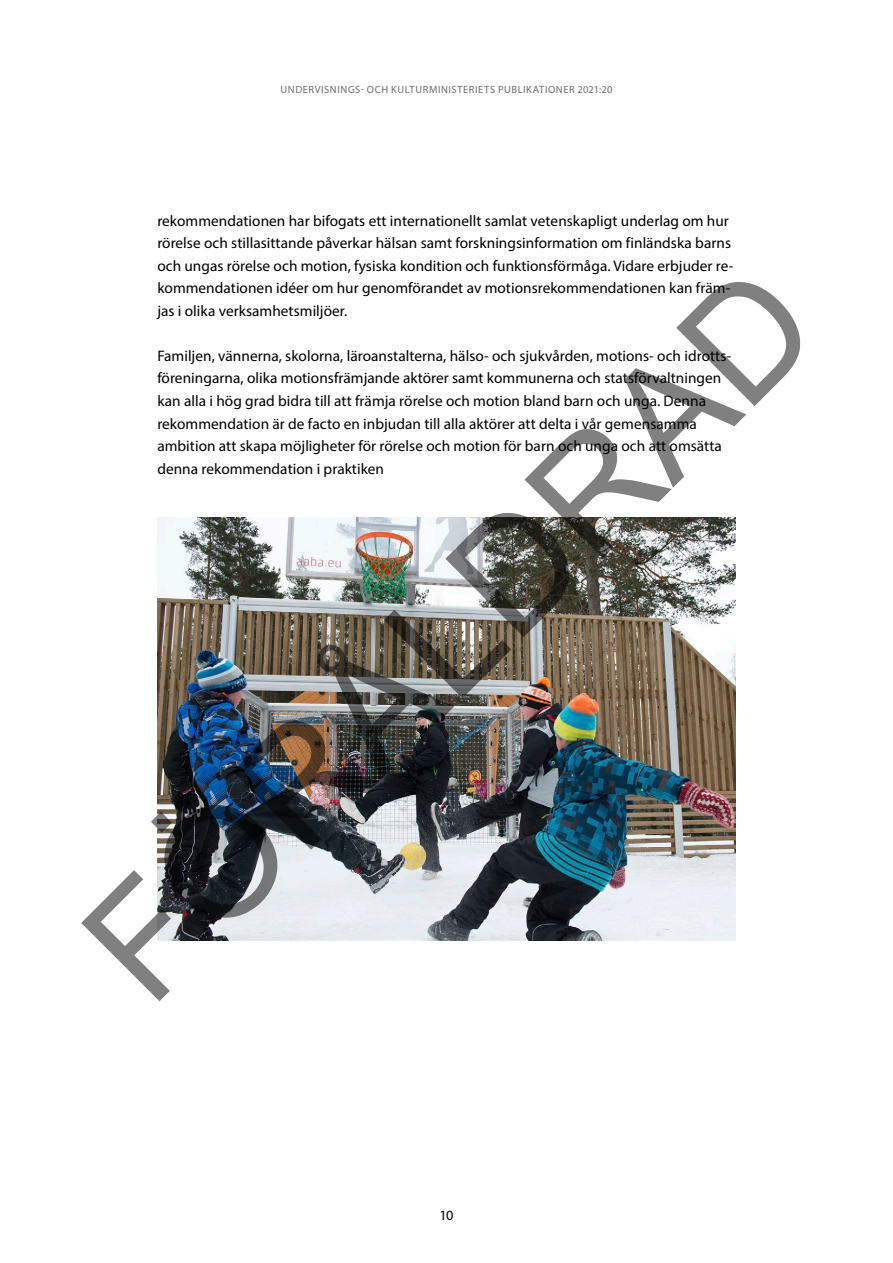
<style>
.page{position:relative;width:893px;height:1263px;background:#fff}
.page>*{position:absolute;margin:0;border:0;box-sizing:border-box;transform-origin:0 0}
.t1{font:154.65px "Arial";color:rgb(0 0 0/.5)}
._01_Leipä{font:15.3px/22.5px "Myriad Pro";letter-spacing:.005em;color:#000}
.t2{font:14.25px "Myriad Pro";color:#000}
.t3{font:10.5px "Myriad Pro";letter-spacing:.02em;color:#6e6e6d}
</style>
<div class="page">
<img style="left:157px;top:517px;width:579px;height:424px">
<p class="t3" style="left:281px;top:83px;width:15px">Undervisnin</p>
<p class="t3" style="left:348px;top:83px;width:23px">gs- och</p>
<p class="t3" style="left:391px;top:83px;width:2px">kulturministeriets</p>
<p class="t3" style="left:498px;top:83px;width:2px">publikationer</p>
<p class="t3" style="left:577px;top:83px;width:37px">2021:20</p>
<p class="_01_Leipä" style="left:157px;top:209px;width:578px">rekommendationen har bifogats ett internationellt samlat vetenskapligt underlag om hur rörelse och stillasittande påverkar hälsan samt forskningsinformation om finländska barns och ungas rörelse och motion, fysiska kondition och funktionsförmåga. Vidare erbjuder re&shy;kommendationen idéer om hur genomförandet av motionsrekommendationen kan främ&shy;jas i olika verksamhetsmiljöer.</p>
<p class="_01_Leipä" style="left:157px;top:344px;width:575px">Familjen, vännerna, skolorna, läroanstalterna, hälso- och sjukvården, motions- och idrotts&shy;föreningarna, olika motionsfrämjande aktörer samt kommunerna och statsförvaltningen kan alla i hög grad bidra till att främja rörelse och motion bland barn och unga. Denna rekommendation är de facto en inbjudan till alla aktörer att delta i vår gemensamma ambition att skapa möjligheter för rörelse och motion för barn och unga och att omsätta denna rekommendation i praktiken</p>
<h1 class="t1" style="left:37px;top:896px;width:955px;rotate:-45deg">FÖRÅLDRAD</h1>
<p class="t2" style="left:439px;top:1206px;width:16px">10</p>
</div>
